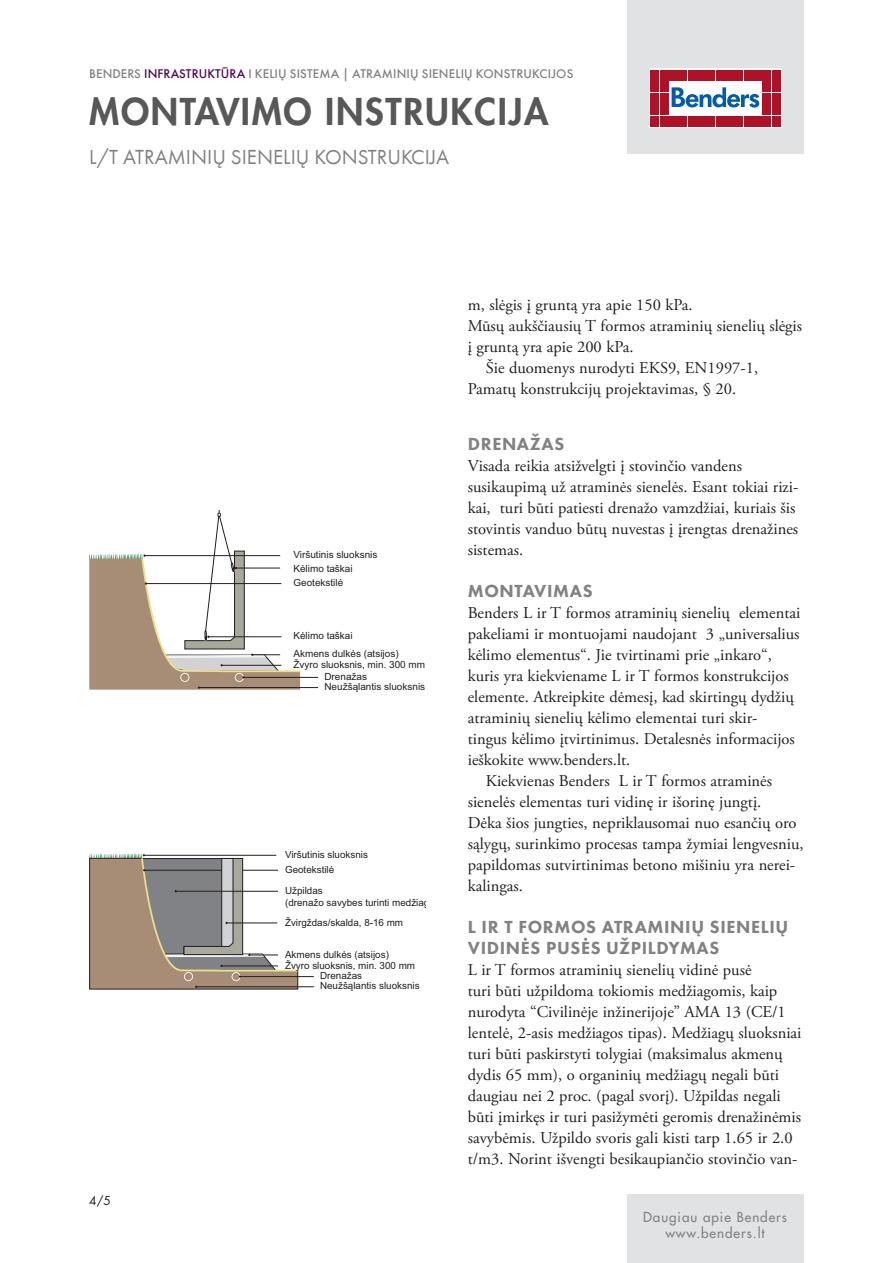
<style>
.page{position:relative;width:893px;height:1263px;background:#fff}
.page>*{position:absolute;margin:0;border:0;box-sizing:border-box;transform-origin:0 0}
.t1{font:800 36px "Futura Std";letter-spacing:.045em;color:#57585a}
.t2{font:21px "Futura PT Book";color:#808285}
.Faktatext{font:18px/21px "Futura PT Heavy";letter-spacing:.035em;color:#808285}
.Faktatext-2{font:16.5px/21px "Adobe Garamond Pro";color:#231f20}
.t3{font:500 13.5px/16.2px "Futura Std";letter-spacing:.07em;color:#808285;text-align:center}
.t4{font:13.05px "Futura PT Medium";letter-spacing:.01em;color:#808285}
.t5{font:12px "Futura Std";color:#231f20}
.t6{font:9.9px/10.2px "Arial";color:#231f20}
.s1{color:#500755}
</style>
<div class="page">
<hr style="left:241px;top:976px;width:73px;height:1px;background:#231f20">
<hr style="left:196px;top:986px;width:118px;height:1px;background:#231f20">
<svg style="left:89px;top:853px;width:211px;height:137px"></svg>
<hr style="left:244px;top:677px;width:74px;height:1px;background:#231f20">
<hr style="left:199px;top:687px;width:119px;height:1px;background:#231f20">
<svg style="left:89px;top:510px;width:213px;height:180px"></svg>
<div style="left:627px;top:1195px;width:177px;height:68px;background:#e1e2e4"></div>
<div style="left:627px;top:0;width:177px;height:153px;background:#e1e2e4"></div>
<svg style="left:649px;top:69px;width:132px;height:59px;background:#eac5cb"></svg>
<div style="left:651px;top:70px;width:8px;height:10px;background:#ae1229"></div>
<div style="left:660px;top:70px;width:8px;height:10px;background:#ae1229"></div>
<div style="left:651px;top:81px;width:8px;height:11px;background:#ae1229"></div>
<div style="left:660px;top:81px;width:8px;height:11px;background:#ae1229"></div>
<div style="left:651px;top:93px;width:8px;height:10px;background:#ae1229"></div>
<div style="left:660px;top:93px;width:8px;height:10px;background:#ae1229"></div>
<div style="left:651px;top:104px;width:8px;height:11px;background:#ae1229"></div>
<div style="left:660px;top:104px;width:8px;height:11px;background:#ae1229"></div>
<div style="left:651px;top:116px;width:8px;height:10px;background:#ae1229"></div>
<div style="left:660px;top:116px;width:8px;height:10px;background:#ae1229"></div>
<div style="left:669px;top:70px;width:8px;height:10px;background:#ae1229"></div>
<div style="left:679px;top:70px;width:8px;height:10px;background:#ae1229"></div>
<div style="left:688px;top:70px;width:8px;height:10px;background:#ae1229"></div>
<div style="left:697px;top:70px;width:9px;height:10px;background:#ae1229"></div>
<div style="left:707px;top:70px;width:8px;height:10px;background:#ae1229"></div>
<div style="left:716px;top:70px;width:8px;height:10px;background:#ae1229"></div>
<div style="left:725px;top:70px;width:9px;height:10px;background:#ae1229"></div>
<div style="left:735px;top:70px;width:8px;height:10px;background:#ae1229"></div>
<div style="left:744px;top:70px;width:8px;height:10px;background:#ae1229"></div>
<div style="left:753px;top:70px;width:9px;height:10px;background:#ae1229"></div>
<div style="left:669px;top:116px;width:8px;height:10px;background:#ae1229"></div>
<div style="left:679px;top:116px;width:8px;height:10px;background:#ae1229"></div>
<div style="left:688px;top:116px;width:8px;height:10px;background:#ae1229"></div>
<div style="left:697px;top:116px;width:9px;height:10px;background:#ae1229"></div>
<div style="left:707px;top:116px;width:8px;height:10px;background:#ae1229"></div>
<div style="left:716px;top:116px;width:8px;height:10px;background:#ae1229"></div>
<div style="left:725px;top:116px;width:9px;height:10px;background:#ae1229"></div>
<div style="left:735px;top:116px;width:8px;height:10px;background:#ae1229"></div>
<div style="left:744px;top:116px;width:8px;height:10px;background:#ae1229"></div>
<div style="left:753px;top:116px;width:9px;height:10px;background:#ae1229"></div>
<div style="left:763px;top:70px;width:8px;height:10px;background:#ae1229"></div>
<div style="left:772px;top:70px;width:8px;height:10px;background:#ae1229"></div>
<div style="left:763px;top:81px;width:8px;height:11px;background:#ae1229"></div>
<div style="left:772px;top:81px;width:8px;height:11px;background:#ae1229"></div>
<div style="left:763px;top:93px;width:8px;height:10px;background:#ae1229"></div>
<div style="left:772px;top:93px;width:8px;height:10px;background:#ae1229"></div>
<div style="left:763px;top:104px;width:8px;height:11px;background:#ae1229"></div>
<div style="left:772px;top:104px;width:8px;height:11px;background:#ae1229"></div>
<div style="left:763px;top:116px;width:8px;height:10px;background:#ae1229"></div>
<div style="left:772px;top:116px;width:8px;height:10px;background:#ae1229"></div>
<svg style="left:672px;top:87px;width:87px;height:21px;background:#90b6d9"></svg>
<p class="t4" style="left:89px;top:65px;width:486px">BENDERS <span class="s1">INFRASTRUKTŪRA</span> I KELIŲ SISTEMA | ATRAMINIŲ SIENELIŲ KONSTRUKCIJOS</p>
<p class="t1" style="left:89px;top:89px;width:461px">MONTAVIMO INSTRUKCIJA</p>
<p class="t2" style="left:89px;top:145px;width:362px">L/T ATRAMINIŲ SIENELIŲ KONSTRUKCIJA</p>
<p class="t5" style="left:89px;top:1193px;width:23px">4/5</p>
<p class="t6" style="left:293px;top:550px;width:85px">Viršutinis sluoksnis</p>
<p class="t6" style="left:293px;top:563px;width:61px">Kėlimo taškai</p>
<p class="t6" style="left:293px;top:578px;width:51px">Geotekstilė</p>
<p class="t6" style="left:293px;top:631px;width:61px">Kėlimo taškai</p>
<p class="t6" style="left:293px;top:649px;width:107px">Akmens dulkės (atsijos)</p>
<p class="t6" style="left:293px;top:659px;width:133px">Žvyro sluoksnis, min. 300 mm</p>
<p class="t6" style="left:324px;top:671px;width:102px">Drenažas<br>Neužšąlantis sluoksnis</p>
<p class="t6" style="left:285px;top:849px;width:84px">Viršutinis sluoksnis</p>
<p class="t6" style="left:285px;top:864px;width:51px">Geotekstilė</p>
<p class="t6" style="left:285px;top:884px;width:155px;line-height:11.9px">Užpildas<br>(drenažo savybes turinti medžiaga)</p>
<p class="t6" style="left:285px;top:917px;width:120px">Žvirgždas/skalda, 8-16 mm</p>
<p class="t6" style="left:285px;top:949px;width:105px">Akmens dulkės (atsijos)</p>
<p class="t6" style="left:285px;top:960px;width:132px">Žvyro sluoksnis, min. 300 mm</p>
<p class="t6" style="left:320px;top:971px;width:101px">Drenažas<br>Neužšąlantis sluoksnis</p>
<p class="Faktatext-2" style="left:468px;top:294px;width:226px">m, slėgis į gruntą yra apie 150 kPa.</p>
<p class="Faktatext-2" style="left:468px;top:315px;width:336px">Mūsų aukščiausių T formos atraminių sienelių slėgis į gruntą yra apie 200 kPa.</p>
<p class="Faktatext-2" style="left:468px;top:357px;width:292px;text-indent:18px">Šie duomenys nurodyti EKS9, EN1997-1,<br>Pamatų konstrukcijų projektavimas, § 20.</p>
<p class="Faktatext" style="left:468px;top:433px;width:98px">DRENAŽAS</p>
<p class="Faktatext-2" style="left:468px;top:456px;width:332px">Visada reikia atsižvelgti į stovinčio vandens susikaupimą už atraminės sienelės. Esant tokiai rizi&shy;kai, turi būti patiesti drenažo vamzdžiai, kuriais šis stovintis vanduo būtų nuvestas į įrengtas drenažines sistemas.</p>
<p class="Faktatext" style="left:468px;top:580px;width:126px">MONTAVIMAS</p>
<p class="Faktatext-2" style="left:468px;top:603px;width:334px">Benders L ir T formos atraminių sienelių elementai pakeliami ir montuojami naudojant 3 „universalius kėlimo elementus“. Jie tvirtinami prie „inkaro“, kuris yra kiekviename L ir T formos konstrukcijos elemente. Atkreipkite dėmesį, kad skirtingų dydžių atraminių sienelių kėlimo elementai turi skir&shy;tingus kėlimo įtvirtinimus. Detalesnės informacijos ieškokite www.benders.lt.</p>
<p class="Faktatext-2" style="left:468px;top:771px;width:337px;text-indent:18px">Kiekvienas Benders L ir T formos atraminės sienelės elementas turi vidinę ir išorinę jungtį.<br>Dėka šios jungties, nepriklausomai nuo esančių oro sąlygų, surinkimo procesas tampa žymiai lengvesniu, papildomas sutvirtinimas betono mišiniu yra nerei&shy;kalingas.</p>
<p class="Faktatext" style="left:468px;top:916px;width:322px">L IR T FORMOS ATRAMINIŲ SIENELIŲ<br>VIDINĖS PUSĖS UŽPILDYMAS</p>
<p class="Faktatext-2" style="left:468px;top:960px;width:335px">L ir T formos atraminių sienelių vidinė pusė<br>turi būti užpildoma tokiomis medžiagomis, kaip nurodyta “Civilinėje inžinerijoje” AMA 13 (CE/1 lentelė, 2-asis medžiagos tipas). Medžiagų sluoksniai turi būti paskirstyti tolygiai (maksimalus akmenų dydis 65 mm), o organinių medžiagų negali būti daugiau nei 2 proc. (pagal svorį). Užpildas negali būti įmirkęs ir turi pasižymėti geromis drenažinėmis savybėmis. Užpildo svoris gali kisti tarp 1.65 ir 2.0 t/m3. Norint išvengti besikaupiančio stovinčio van-</p>
<p class="t3" style="left:643px;top:1209px;width:146px">Daugiau apie Benders www.benders.lt</p>
</div>
